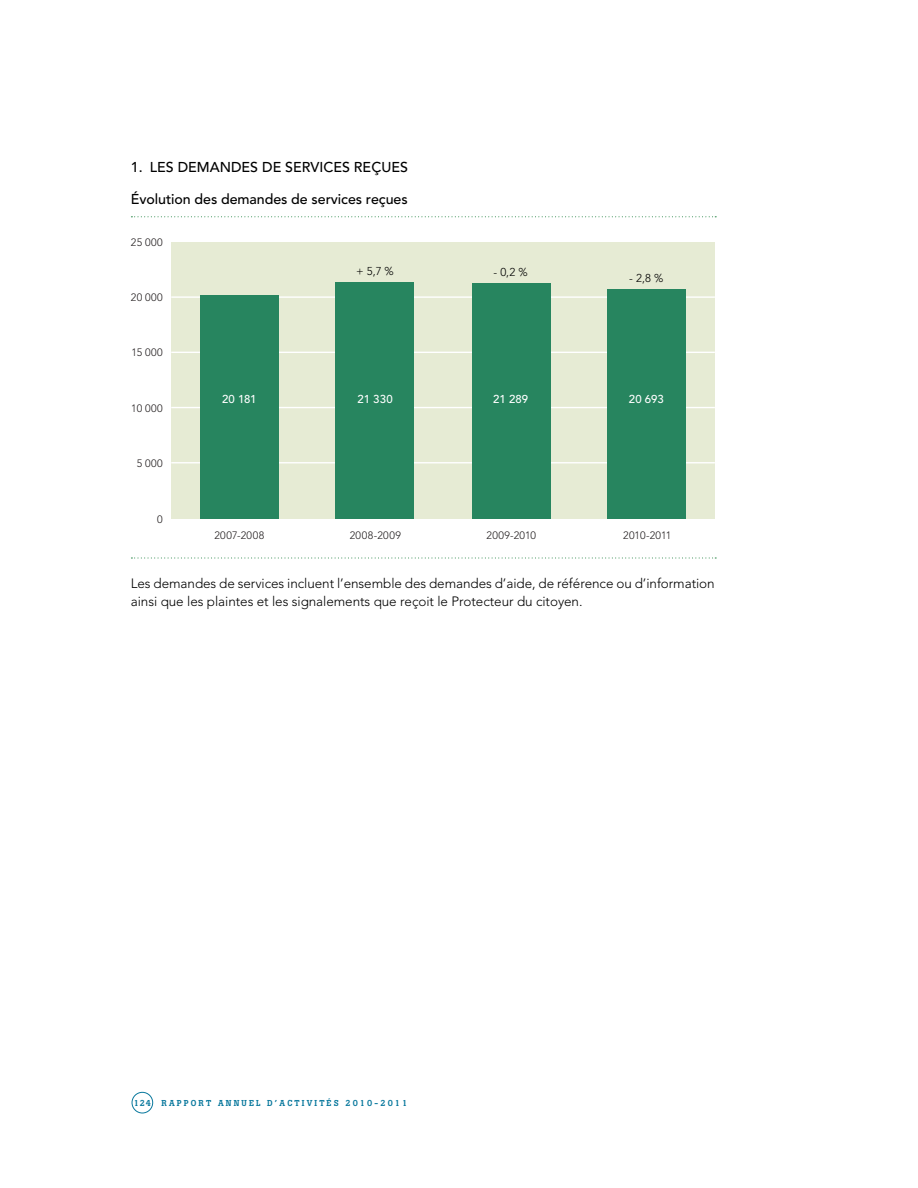
<style>
.page{position:relative;width:918px;height:1188px;background:#fff}
.page>*{position:absolute;margin:0;border:0;box-sizing:border-box;transform-origin:0 0}
.t1{font:500 14.25px "Avenir";letter-spacing:-.005em;color:#000}
.t2{font:300 13.5px/17.7px "Avenir";letter-spacing:-.005em;color:#000}
.t3{font:500 11.4px "Avenir";letter-spacing:.01em;color:#fff}
.t4{font:300 11.4px "Avenir";color:#000}
.t5{font:300 10.65px "Avenir";letter-spacing:.035em;color:#231f20}
.t6{font:300 10.65px "Avenir";color:#231f20}
.t7{font:500 8.55px "Boton";letter-spacing:.25em;color:#09789d}
</style>
<div class="page">
<svg style="left:131px;top:216px;width:585px;height:1px"></svg>
<svg style="left:131px;top:557px;width:585px;height:2px"></svg>
<div style="left:171px;top:242px;width:544px;height:276px;background:#e6ebd4"></div>
<hr style="left:171px;top:296px;width:544px;height:2px;background:#fff">
<hr style="left:171px;top:352px;width:544px;height:1px;background:#fff">
<hr style="left:171px;top:407px;width:544px;height:1px;background:#fff">
<hr style="left:171px;top:462px;width:544px;height:1px;background:#fff">
<div style="left:200px;top:295px;width:79px;height:223px;background:#27855f"></div>
<div style="left:472px;top:283px;width:78px;height:235px;background:#27855f"></div>
<div style="left:607px;top:289px;width:79px;height:229px;background:#27855f"></div>
<div style="left:336px;top:282px;width:78px;height:236px;background:#27855f"></div>
<div style="left:132px;top:1092px;width:21px;height:21px;border:1px solid #09789d;border-radius:50%"></div>
<p class="t1" style="left:131px;top:159px;width:279px">1. LES DEMANDES DE SERVICES REÇUES</p>
<p class="t1" style="left:131px;top:191px;width:278px">Évolution des demandes de services reçues</p>
<p class="t5" style="left:131px;top:236px;width:33px">25 000</p>
<p class="t5" style="left:131px;top:291px;width:34px">20 000</p>
<p class="t5" style="left:132px;top:346px;width:33px">15 000</p>
<p class="t5" style="left:131px;top:402px;width:33px">10 000</p>
<p class="t5" style="left:137px;top:457px;width:28px">5 000</p>
<p class="t5" style="left:157px;top:513px;width:7px">0</p>
<p class="t4" style="left:356px;top:264px;width:39px">+ 5,7 %</p>
<p class="t4" style="left:494px;top:265px;width:36px">- 0,2 %</p>
<p class="t4" style="left:629px;top:271px;width:36px">- 2,8 %</p>
<p class="t3" style="left:222px;top:393px;width:36px">20 181</p>
<p class="t3" style="left:357px;top:393px;width:37px">21 330</p>
<p class="t3" style="left:493px;top:393px;width:36px">21 289</p>
<p class="t3" style="left:629px;top:393px;width:37px">20 693</p>
<p class="t5" style="left:214px;top:529px;width:51px">2007-2008</p>
<p class="t5" style="left:350px;top:529px;width:53px">2008-2009</p>
<p class="t5" style="left:487px;top:529px;width:51px">2009-2010</p>
<p class="t6" style="left:623px;top:529px;width:50px">2010-2011</p>
<p class="t2" style="left:131px;top:574px;width:585px">Les demandes de services incluent l’ensemble des demandes d’aide, de référence ou d’information ainsi que les plaintes et les signalements que reçoit le Protecteur du citoyen.</p>
<p class="t7" style="left:134px;top:1098px;width:275px">124 RAPPORT ANNUEL D’ACTIVITÉS 2010-2011</p>
</div>
